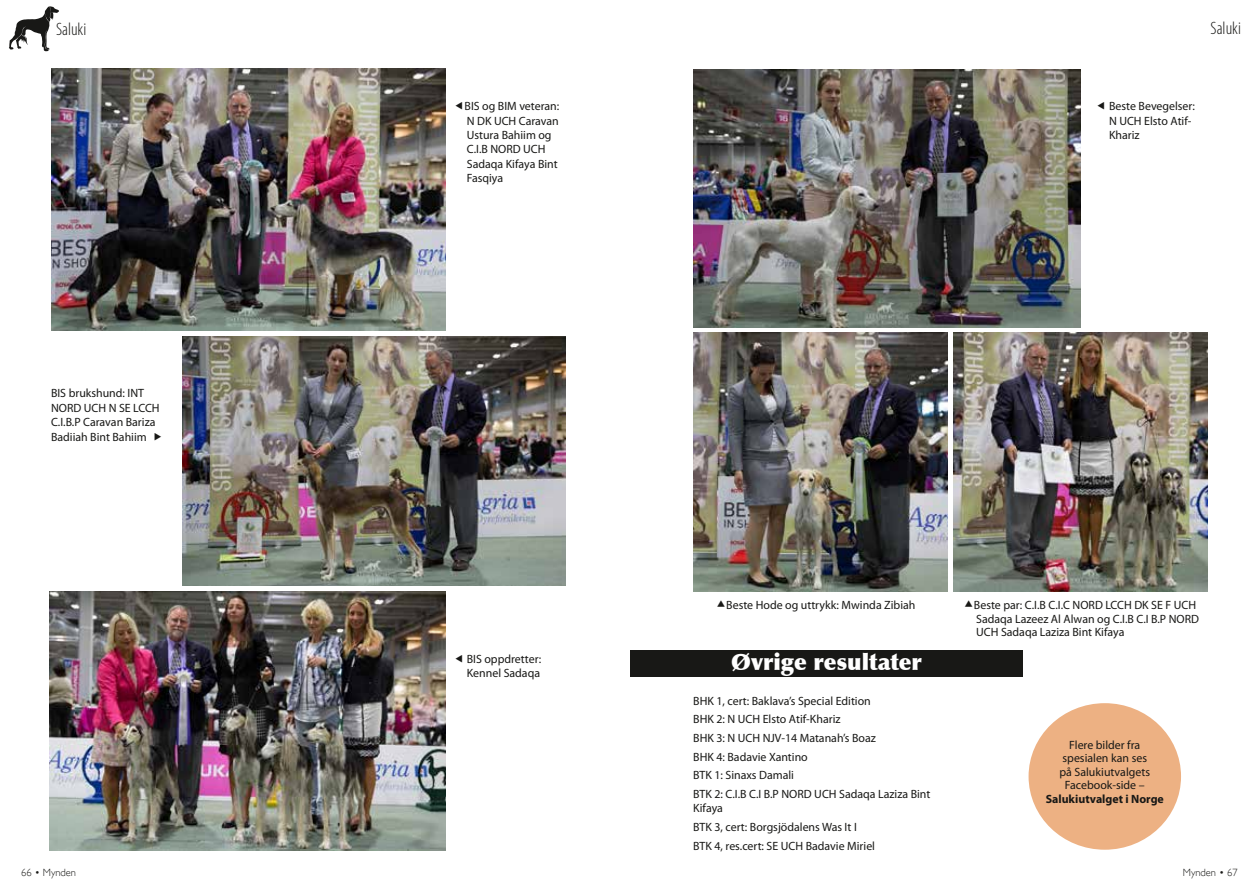
<style>
.page{position:relative;width:1259px;height:893px;background:#fff}
.page>*{position:absolute;margin:0;border:0;box-sizing:border-box;transform-origin:0 0}
.t1{font:900 22.5px "Optima";color:#fff}
.t2{font:300 condensed 18px "Myriad Pro";color:#181816}
.t3{font:12px/14.4px "Myriad Pro";color:#181816}
.t4{font:700 12px "Myriad Pro";color:#181816}
.t5{font:300 10.5px "Gill Sans";color:#181816}
</style>
<div class="page">
<img style="left:51px;top:68px;width:394px;height:263px">
<img style="left:182px;top:336px;width:384px;height:249px">
<img style="left:49px;top:591px;width:396px;height:259px">
<img style="left:953px;top:333px;width:255px;height:258px">
<img style="left:693px;top:69px;width:387px;height:258px">
<img style="left:693px;top:333px;width:254px;height:258px">
<div style="left:630px;top:650px;width:392px;height:26px;background:#181816"></div>
<svg style="left:9px;top:6px;width:50px;height:45px"></svg>
<div style="left:1028px;top:703px;width:153px;height:147px;background:#edb183;border-radius:50%"></div>
<h2 class="t2" style="left:56px;top:19px;width:32px">Saluki</h2>
<h2 class="t2" style="left:1210px;top:18px;width:32px">Saluki</h2>
<p class="t3" style="left:51px;top:386px;width:110px">BIS brukshund: INT<br>NORD UCH N SE LCCH<br>C.I.B.P Caravan Bariza<br>Badiiah Bint Bahiim</p>
<p class="t3" style="left:464px;top:99px;width:96px">BIS og BIM veteran:<br>N DK UCH Caravan<br>Ustura Bahiim og<br>C.I.B NORD UCH<br>Sadaqa Kifaya Bint<br>Fasqiya</p>
<p class="t3" style="left:1109px;top:99px;width:87px">Beste Bevegelser:<br>N UCH Elsto Atif-<br>Khariz</p>
<p class="t3" style="left:467px;top:652px;width:76px">BIS oppdretter:<br>Kennel Sadaqa</p>
<p class="t3" style="left:726px;top:598px;width:191px">Beste Hode og uttrykk: Mwinda Zibiah</p>
<p class="t3" style="left:974px;top:599px;width:227px;line-height:13.5px">Beste par: C.I.B C.I.C NORD LCCH DK SE F UCH<br>Sadaqa Lazeez Al Alwan og C.I.B C.I B.P NORD<br>UCH Sadaqa Laziza Bint Kifaya</p>
<h1 class="t1" style="left:731px;top:649px;width:192px">Øvrige resultater</h1>
<p class="t3" style="left:693px;top:691px;width:238px;line-height:18.6px">BHK 1, cert: Baklava’s Special Edition<br>BHK 2: N UCH Elsto Atif-Khariz<br>BHK 3: N UCH NJV-14 Matanah’s Boaz<br>BHK 4: Badavie Xantino<br>BTK 1: Sinaxs Damali<br>BTK 2: C.I.B C.I B.P NORD UCH Sadaqa Laziza Bint</p>
<p class="t3" style="left:693px;top:799px;width:183px;line-height:18.6px">Kifaya<br>BTK 3, cert: Borgsjödalens Was It I<br>BTK 4, res.cert: SE UCH Badavie Miriel</p>
<p class="t3" style="left:1059px;top:738px;width:92px;line-height:13.5px;text-align:center">Flere bilder fra spesialen kan ses på Salukiutvalgets<br>Facebook-side –</p>
<p class="t4" style="left:1045px;top:792px;width:120px">Salukiutvalget i Norge</p>
<p class="t5" style="left:21px;top:866px;width:56px">66 • Mynden</p>
<p class="t5" style="left:1182px;top:866px;width:56px">Mynden • 67</p>
</div>
